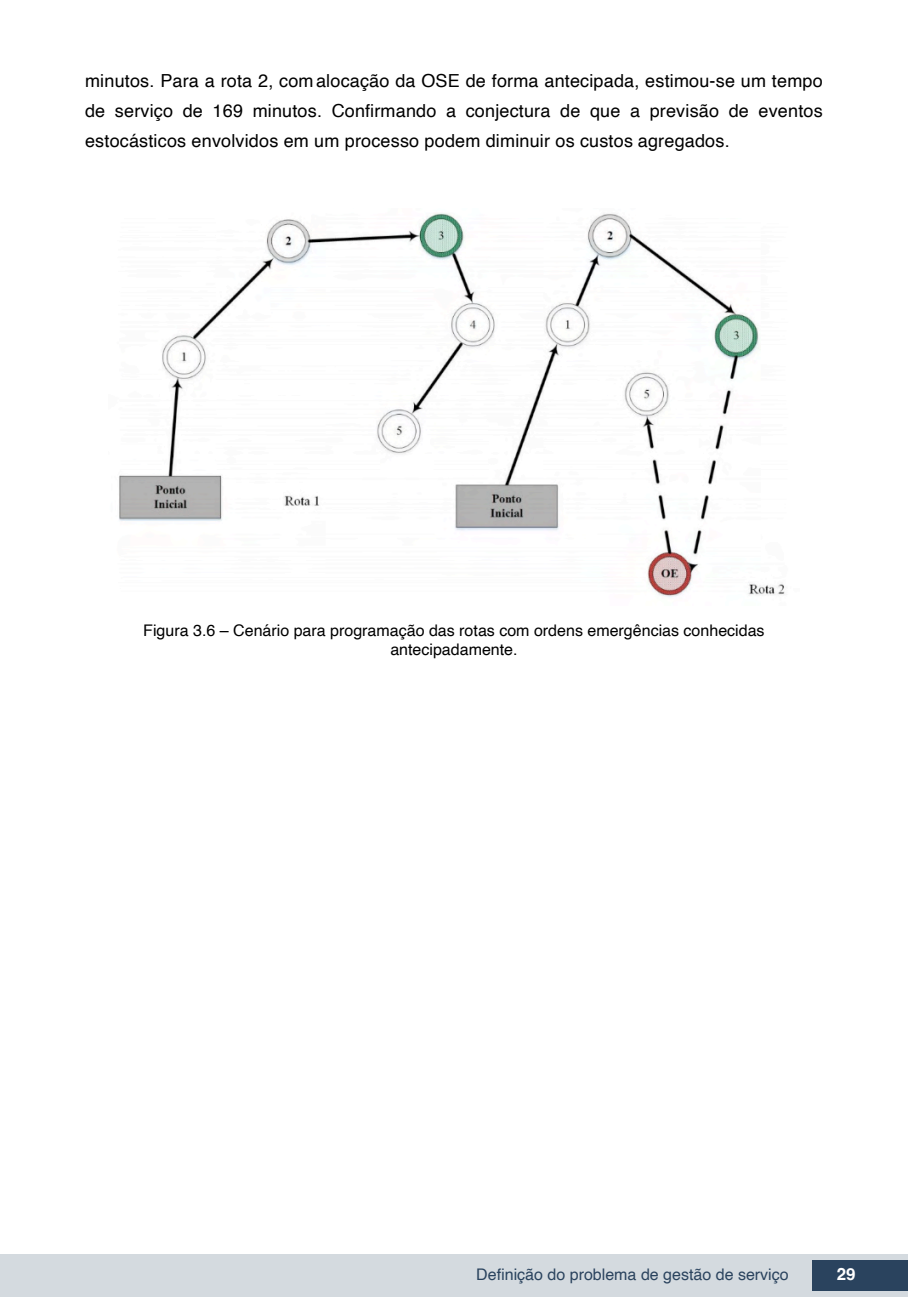
<style>
.page{position:relative;width:908px;height:1304px;background:#fff}
.page>*{position:absolute;margin:0;border:0;box-sizing:border-box;transform-origin:0 0}
.txt{font:18px/30px "Helvetica";letter-spacing:.01em;color:#000;text-align:justify}
.t1{font:700 16.8px "Helvetica";color:#fff}
.imagens_graf_tab{font:16px/19.2px "Helvetica";color:#000;text-align:center}
.t2{font:16px "Helvetica";color:#2a435e}
</style>
<div class="page">
<div style="left:0;top:1254px;width:906px;height:43px;background:#d4dadf"></div>
<div style="left:812px;top:1261px;width:95px;height:30px;background:#2a435e"></div>
<img style="left:119px;top:213px;width:666px;height:385px">
<p class="txt" style="left:85px;top:66px;width:738px">minutos. Para a rota 2, com alocação da OSE de forma antecipada, estimou-se um tempo de serviço de 169 minutos. Confirmando a conjectura de que a previsão de eventos estocásticos envolvidos em um processo podem diminuir os custos agregados.</p>
<p class="imagens_graf_tab" style="left:143px;top:621px;width:622px">Figura 3.6 – Cenário para programação das rotas com ordens emergências conhecidas antecipadamente.</p>
<p class="t2" style="left:476px;top:1262px;width:314px">Definição do problema de gestão de serviço</p>
<p class="t1" style="left:836px;top:1264px;width:20px">29</p>
</div>
